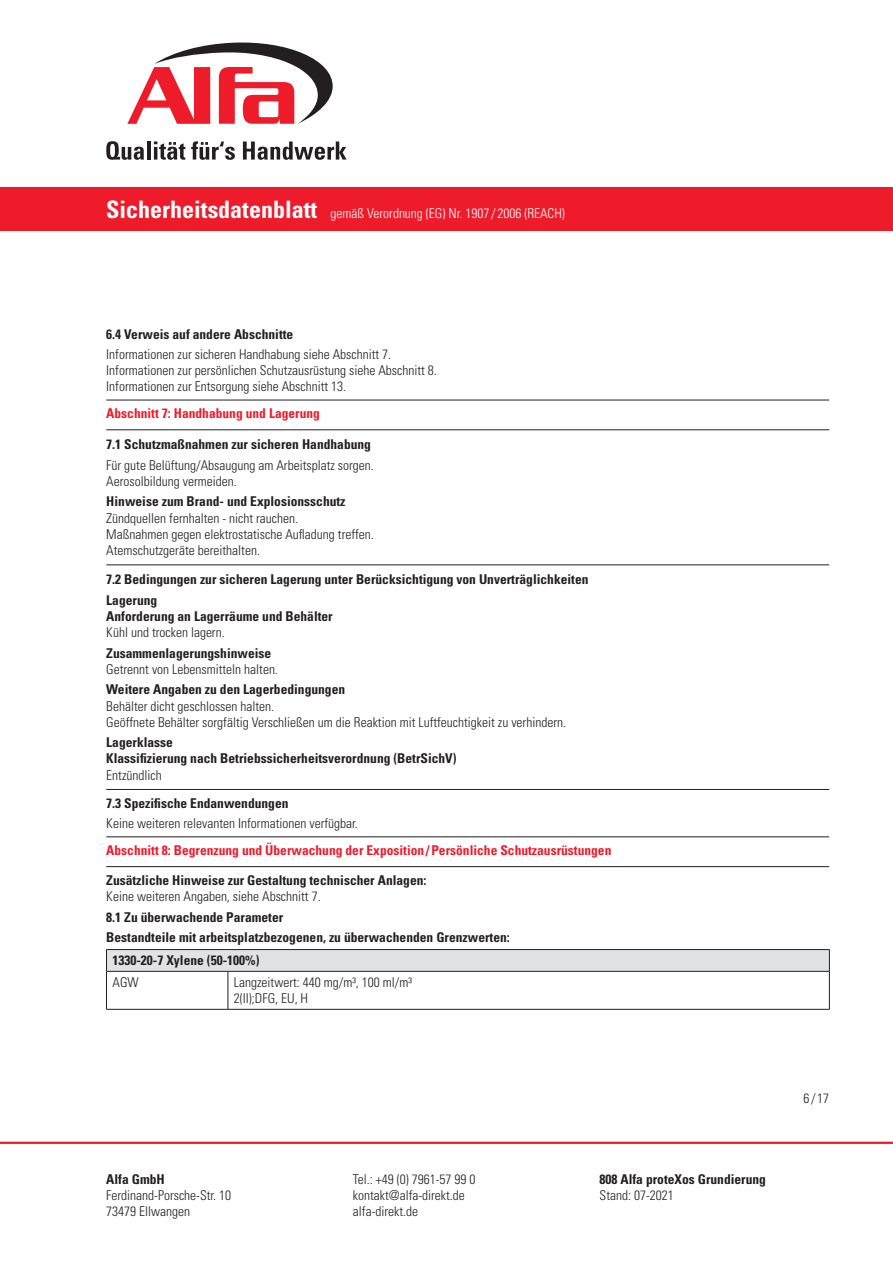
<style>
.page{position:relative;width:893px;height:1263px;background:#fff}
.page>*{position:absolute;margin:0;border:0;box-sizing:border-box;transform-origin:0 0}
.fließtext{font:300 condensed 13.5px/16.2px "Univers LT Std";color:#231f20}
.h4_zwischenueberschr{font:700 condensed 13.5px "Univers LT Std";color:#231f20}
.h3_gliederungspunkt{font:700 condensed 13.5px "Univers LT Std";color:#231f20}
.h2_abschnitt_1_2_3{font:700 condensed 13.5px "Univers LT Std";color:#ee1b2b}
.t1{font:300 condensed 13.5px "Univers LT Std";color:#fff}
.s1{font-weight:700;font-size:24px}
</style>
<div class="page">
<hr style="left:0;top:1142px;width:893px;height:2px;background:#ee1b2b">
<div style="left:0;top:187px;width:893px;height:44px;background:#ee1b2b"></div>
<svg style="left:106px;top:141px;width:38px;height:19px"></svg>
<hr style="left:147px;top:141px;width:3px;height:19px;background:#231f20">
<svg style="left:154px;top:141px;width:31px;height:19px"></svg>
<svg style="left:191px;top:141px;width:44px;height:19px"></svg>
<svg style="left:243px;top:141px;width:104px;height:19px"></svg>
<svg style="left:127px;top:42px;width:206px;height:82px"></svg>
<hr style="left:106px;top:429px;width:723px;height:1px;background:#231f20">
<hr style="left:106px;top:565px;width:723px;height:1px;background:#231f20">
<hr style="left:106px;top:400px;width:723px;height:1px;background:#231f20">
<hr style="left:106px;top:866px;width:723px;height:1px;background:#231f20">
<hr style="left:106px;top:836px;width:723px;height:1px;background:#231f20">
<hr style="left:106px;top:789px;width:723px;height:1px;background:#231f20">
<div style="left:106px;top:949px;width:723px;height:22px;background:#e1e2e4"></div>
<hr style="left:106px;top:949px;width:122px;height:1px;background:#231f20">
<svg style="left:106px;top:950px;width:1px;height:21px"></svg>
<hr style="left:228px;top:949px;width:602px;height:1px;background:#231f20">
<svg style="left:829px;top:950px;width:1px;height:21px"></svg>
<hr style="left:106px;top:971px;width:122px;height:1px;background:#231f20">
<hr style="left:106px;top:971px;width:1px;height:38px;background:#231f20">
<hr style="left:228px;top:971px;width:602px;height:1px;background:#231f20">
<hr style="left:228px;top:971px;width:1px;height:38px;background:#231f20">
<hr style="left:829px;top:971px;width:1px;height:38px;background:#231f20">
<hr style="left:106px;top:1009px;width:122px;height:1px;background:#231f20">
<hr style="left:228px;top:1009px;width:602px;height:1px;background:#231f20">
<p class="t1" style="left:106px;top:205px;width:460px"><span class="s1">Sicherheitsdatenblatt</span> gemäß Verordnung (EG) Nr. 1907 / 2006 (REACH)</p>
<p class="h3_gliederungspunkt" style="left:106px;top:325px;width:188px">6.4 Verweis auf andere Abschnitte</p>
<p class="fließtext" style="left:106px;top:346px;width:332px">Informationen zur sicheren Handhabung siehe Abschnitt 7.<br>Informationen zur persönlichen Schutzausrüstung siehe Abschnitt 8.<br>Informationen zur Entsorgung siehe Abschnitt 13.</p>
<p class="h2_abschnitt_1_2_3" style="left:106px;top:405px;width:215px">Abschnitt 7: Handhabung und Lagerung</p>
<p class="h3_gliederungspunkt" style="left:106px;top:436px;width:266px">7.1 Schutzmaßnahmen zur sicheren Handhabung</p>
<p class="fließtext" style="left:106px;top:457px;width:269px">Für gute Belüftung/Absaugung am Arbeitsplatz sorgen.<br>Aerosolbildung vermeiden.</p>
<p class="h4_zwischenueberschr" style="left:106px;top:493px;width:241px">Hinweise zum Brand- und Explosionsschutz</p>
<p class="fließtext" style="left:106px;top:510px;width:269px">Zündquellen fernhalten - nicht rauchen.<br>Maßnahmen gegen elektrostatische Aufladung treffen.<br>Atemschutzgeräte bereithalten.</p>
<p class="h3_gliederungspunkt" style="left:106px;top:571px;width:484px">7.2 Bedingungen zur sicheren Lagerung unter Berücksichtigung von Unverträglichkeiten</p>
<p class="h4_zwischenueberschr" style="left:106px;top:592px;width:52px">Lagerung</p>
<p class="h4_zwischenueberschr" style="left:106px;top:608px;width:228px">Anforderung an Lagerräume und Behälter</p>
<p class="fließtext" style="left:106px;top:624px;width:120px">Kühl und trocken lagern.</p>
<p class="h4_zwischenueberschr" style="left:106px;top:645px;width:166px">Zusammenlagerungshinweise</p>
<p class="fließtext" style="left:106px;top:661px;width:173px">Getrennt von Lebensmitteln halten.</p>
<p class="h4_zwischenueberschr" style="left:106px;top:681px;width:240px">Weitere Angaben zu den Lagerbedingungen</p>
<p class="fließtext" style="left:106px;top:698px;width:461px">Behälter dicht geschlossen halten.<br>Geöffnete Behälter sorgfältig Verschließen um die Reaktion mit Luftfeuchtigkeit zu verhindern.</p>
<p class="h4_zwischenueberschr" style="left:106px;top:734px;width:68px">Lagerklasse</p>
<p class="h4_zwischenueberschr" style="left:106px;top:750px;width:352px">Klassifizierung nach Betriebssicherheitsverordnung (BetrSichV)</p>
<p class="fließtext" style="left:106px;top:767px;width:57px">Entzündlich</p>
<p class="h3_gliederungspunkt" style="left:106px;top:795px;width:184px">7.3 Spezifische Endanwendungen</p>
<p class="fließtext" style="left:106px;top:815px;width:253px">Keine weiteren relevanten Informationen verfügbar.</p>
<p class="h2_abschnitt_1_2_3" style="left:106px;top:842px;width:507px">Abschnitt 8: Begrenzung und Überwachung der Exposition/Persönliche Schutzausrüstungen</p>
<p class="h4_zwischenueberschr" style="left:106px;top:872px;width:322px">Zusätzliche Hinweise zur Gestaltung technischer Anlagen:</p>
<p class="fließtext" style="left:106px;top:888px;width:216px">Keine weiteren Angaben, siehe Abschnitt 7.</p>
<p class="h3_gliederungspunkt" style="left:106px;top:908px;width:178px">8.1 Zu überwachende Parameter</p>
<p class="h4_zwischenueberschr" style="left:106px;top:929px;width:405px">Bestandteile mit arbeitsplatzbezogenen, zu überwachenden Grenzwerten:</p>
<p class="h4_zwischenueberschr" style="left:112px;top:952px;width:148px">1330-20-7 Xylene (50-100%)</p>
<p class="fließtext" style="left:112px;top:974px;width:28px">AGW</p>
<p class="fließtext" style="left:234px;top:974px;width:180px">Langzeitwert: 440 mg/m³, 100 ml/m³<br>2(II);DFG, EU, H</p>
<p class="h3_gliederungspunkt" style="left:106px;top:1171px;width:60px">Alfa GmbH</p>
<p class="fließtext" style="left:106px;top:1187px;width:126px">Ferdinand-Porsche-Str. 10<br>73479 Ellwangen</p>
<p class="fließtext" style="left:353px;top:1171px;width:124px">Tel.: +49 (0) 7961-57 99 0 kontakt@alfa-direkt.de alfa-direkt.de</p>
<p class="h3_gliederungspunkt" style="left:600px;top:1171px;width:168px">808 Alfa proteXos Grundierung</p>
<p class="fließtext" style="left:600px;top:1187px;width:76px">Stand: 07-2021</p>
<p class="fließtext" style="left:803px;top:1090px;width:27px">6/17</p>
</div>
